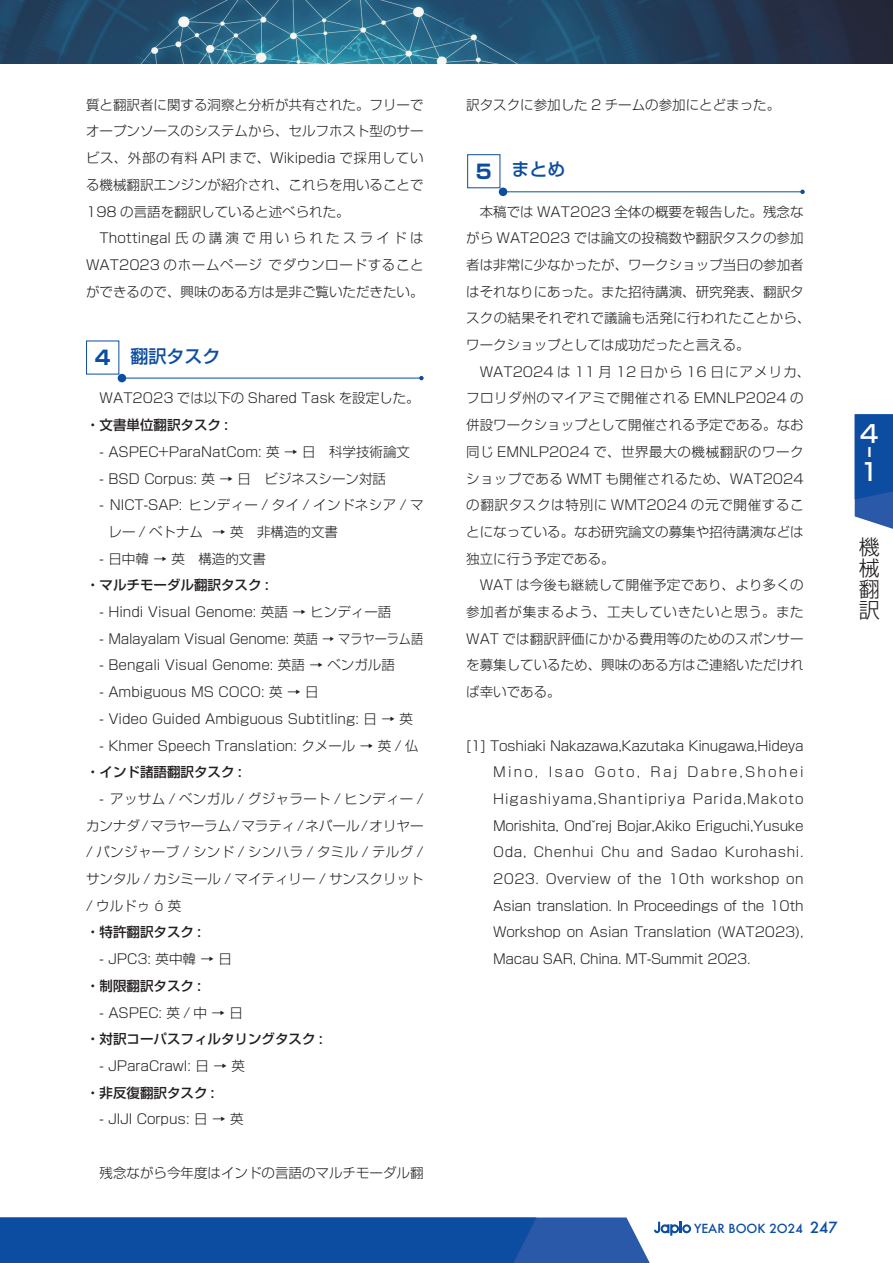
<style>
.page{position:relative;width:893px;height:1263px;background:#fff}
.page>*{position:absolute;margin:0;border:0;box-sizing:border-box;transform-origin:0 0}
.t1{font:500 24px/37.2px "Shin Go Pr 5";color:#fff}
.t2{font:300 21px/21px "Shin Go Pro";color:#231f20;text-align:justify}
.本文{font:700 19.5px "Shin Go Pr 5";color:#0d4da1}
.見出し_大{font:500 18px "Shin Go Pro";color:#0d4da1}
.本文-2{font:300 13.5px/26.7px "Shin Go Pr 5";color:#231f20;text-align:justify}
.参考文献{font:300 13.5px/26.7px "Shin Go Pro";letter-spacing:-.01em;color:#231f20;text-align:justify}
.見出し_小{font:500 13.5px "Shin Go Pr 5";color:#231f20}
.本文-3{font:300 13.5px "Shin Go Pr 5";letter-spacing:-.02em;color:#231f20}
.t3{font:500 12.15px "Futura";color:#0d4da1}
.s1{font-family:"Shin Go Pr 5"}
.s2{font-size:15px}
</style>
<div class="page">
<img style="left:0;top:0;width:893px;height:64px">
<svg style="left:0;top:1217px;width:691px;height:46px;background:#235ca9"></svg>
<svg style="left:855px;top:414px;width:38px;height:115px;background:#2159a7"></svg>
<hr style="left:122px;top:378px;width:299px;height:1px;background:#0d4da1">
<div style="left:118px;top:374px;width:8px;height:8px;background:#0d4da1;border-radius:50%"></div>
<svg style="left:419px;top:376px;width:5px;height:4px"></svg>
<hr style="left:503px;top:191px;width:299px;height:1px;background:#0d4da1">
<div style="left:499px;top:188px;width:8px;height:8px;background:#0d4da1;border-radius:50%"></div>
<svg style="left:800px;top:190px;width:5px;height:4px"></svg>
<div style="left:467px;top:154px;width:33px;height:34px;border:1px solid #0d4da1"></div>
<p class="本文-2" style="left:86px;top:90px;width:339px">質と翻訳者に関する洞察と分析が共有された。フリーでオープンソースのシステムから、セルフホスト型のサービス、外部の有料 API まで、Wikipedia で採用している機械翻訳エンジンが紹介され、これらを用いることで198 の言語を翻訳していると述べられた。</p>
<p class="本文-2" style="left:86px;top:223px;width:339px;text-indent:14px">Thottingal氏の講演で用いられたスライドはWAT2023 のホームページ でダウンロードすることができるので、興味のある方は是非ご覧いただきたい。</p>
<p class="本文" style="left:95px;top:342px;width:17px">4</p>
<p class="見出し_大" style="left:130px;top:341px;width:91px">翻訳タスク</p>
<p class="本文-2" style="left:100px;top:384px;width:322px">WAT2023 では以下の Shared Task を設定した。</p>
<p class="見出し_小" style="left:86px;top:414px;width:143px">・文書単位翻訳タスク :</p>
<p class="本文-2" style="left:100px;top:437px;width:312px">- ASPEC+ParaNatCom: 英 → 日　科学技術論文</p>
<p class="本文-2" style="left:100px;top:464px;width:288px">- BSD Corpus: 英 → 日　ビジネスシーン対話</p>
<p class="本文-2" style="left:86px;top:490px;width:339px;text-indent:14px">- NICT-SAP: ヒンディー / タイ / インドネシア / マ　 レー / ベトナム → 英　非構造的文書</p>
<p class="本文-2" style="left:100px;top:544px;width:168px">- 日中韓 → 英　構造的文書</p>
<p class="見出し_小" style="left:86px;top:574px;width:184px">・マルチモーダル翻訳タスク :</p>
<p class="本文-2" style="left:100px;top:597px;width:293px">- Hindi Visual Genome: 英語 → ヒンディー語</p>
<p class="本文-3" style="left:100px;top:627px;width:325px">- Malayalam Visual Genome: 英語 → マラヤーラム語</p>
<p class="本文-2" style="left:100px;top:651px;width:297px">- Bengali Visual Genome: 英語 → ベンガル語</p>
<p class="本文-2" style="left:100px;top:677px;width:220px">- Ambiguous MS COCO: 英 → 日</p>
<p class="本文-2" style="left:100px;top:704px;width:315px">- Video Guided Ambiguous Subtitling: 日 → 英</p>
<p class="本文-2" style="left:100px;top:731px;width:320px">- Khmer Speech Translation: クメール → 英 / 仏</p>
<p class="見出し_小" style="left:86px;top:761px;width:157px">・インド諸語翻訳タスク :</p>
<p class="本文-2" style="left:86px;top:784px;width:339px;text-indent:14px">- アッサム / ベンガル / グジャラート / ヒンディー /カンナダ/マラヤーラム/マラティ/ネパール/オリヤー/ パンジャーブ / シンド / シンハラ / タミル / テルグ /サンタル / カシミール / マイティリー / サンスクリット/ ウルドゥ ó 英</p>
<p class="見出し_小" style="left:86px;top:921px;width:116px">・特許翻訳タスク :</p>
<p class="本文-2" style="left:100px;top:944px;width:134px">- JPC3: 英中韓 → 日</p>
<p class="見出し_小" style="left:86px;top:975px;width:116px">・制限翻訳タスク :</p>
<p class="本文-2" style="left:100px;top:998px;width:145px">- ASPEC: 英 / 中 → 日</p>
<p class="見出し_小" style="left:86px;top:1028px;width:238px">・対訳コーパスフィルタリングタスク :</p>
<p class="本文-2" style="left:100px;top:1051px;width:147px">- JParaCrawl: 日 → 英</p>
<p class="見出し_小" style="left:86px;top:1081px;width:130px">・非反復翻訳タスク :</p>
<p class="本文-2" style="left:100px;top:1105px;width:145px">- JIJI Corpus: 日 → 英</p>
<p class="本文-2" style="left:100px;top:1158px;width:325px">残念ながら今年度はインドの言語のマルチモーダル翻</p>
<p class="本文-2" style="left:466px;top:90px;width:315px">訳タスクに参加した 2 チームの参加にとどまった。</p>
<p class="本文" style="left:476px;top:156px;width:17px">5</p>
<p class="見出し_大" style="left:511px;top:155px;width:55px">まとめ</p>
<p class="本文-2" style="left:466px;top:197px;width:346px;text-align:left;text-indent:14px">本稿では WAT2023 全体の概要を報告した。残念ながら WAT2023 では論文の投稿数や翻訳タスクの参加者は非常に少なかったが、ワークショップ当日の参加者はそれなりにあった。また招待講演、研究発表、翻訳タスクの結果それぞれで議論も活発に行われたことから、ワークショップとしては成功だったと言える。</p>
<p class="本文-2" style="left:466px;top:357px;width:346px;text-align:left;text-indent:14px">WAT2024 は 11 月 12 日から 16 日にアメリカ、フロリダ州のマイアミで開催される EMNLP2024 の併設ワークショップとして開催される予定である。なお同じ EMNLP2024 で、世界最大の機械翻訳のワークショップである WMT も開催されるため、WAT2024の翻訳タスクは特別に WMT2024 の元で開催することになっている。なお研究論文の募集や招待講演などは独立に行う予定である。</p>
<p class="本文-2" style="left:466px;top:571px;width:339px;text-indent:14px">WAT は今後も継続して開催予定であり、より多くの参加者が集まるよう、工夫していきたいと思う。またWAT では翻訳評価にかかる費用等のためのスポンサーを募集しているため、興味のある方はご連絡いただければ幸いである。</p>
<p class="参考文献" style="left:493px;top:730px;width:312px;text-indent:-27px">[1] Toshiaki Nakazawa,Kazutaka Kinugawa,Hideya Mino, Isao Goto, Raj Dabre,Shohei Higashiyama,Shantipriya Parida,Makoto Morishita, Ond<span class="s1">ˇ</span>rej Bojar,Akiko Eriguchi,Yusuke Oda, Chenhui Chu and Sadao Kurohashi.<br>2023. Overview of the 10th workshop on Asian translation. In Proceedings of the 10th Workshop on Asian Translation (WAT2023), Macau SAR, China. MT-Summit 2023.</p>
<h1 class="t1" style="left:860px;top:413px;width:20px">4<br>1</h1>
<h1 class="t1" style="left:890px;top:446px;width:13px;rotate:90deg">-</h1>
<h2 class="t2" style="left:859px;top:534px;width:22px">機械翻訳</h2>
<p class="t3" style="left:694px;top:1220px;width:145px">YEAR BOOK 2O24 <span class="s2">247</span></p>
</div>
